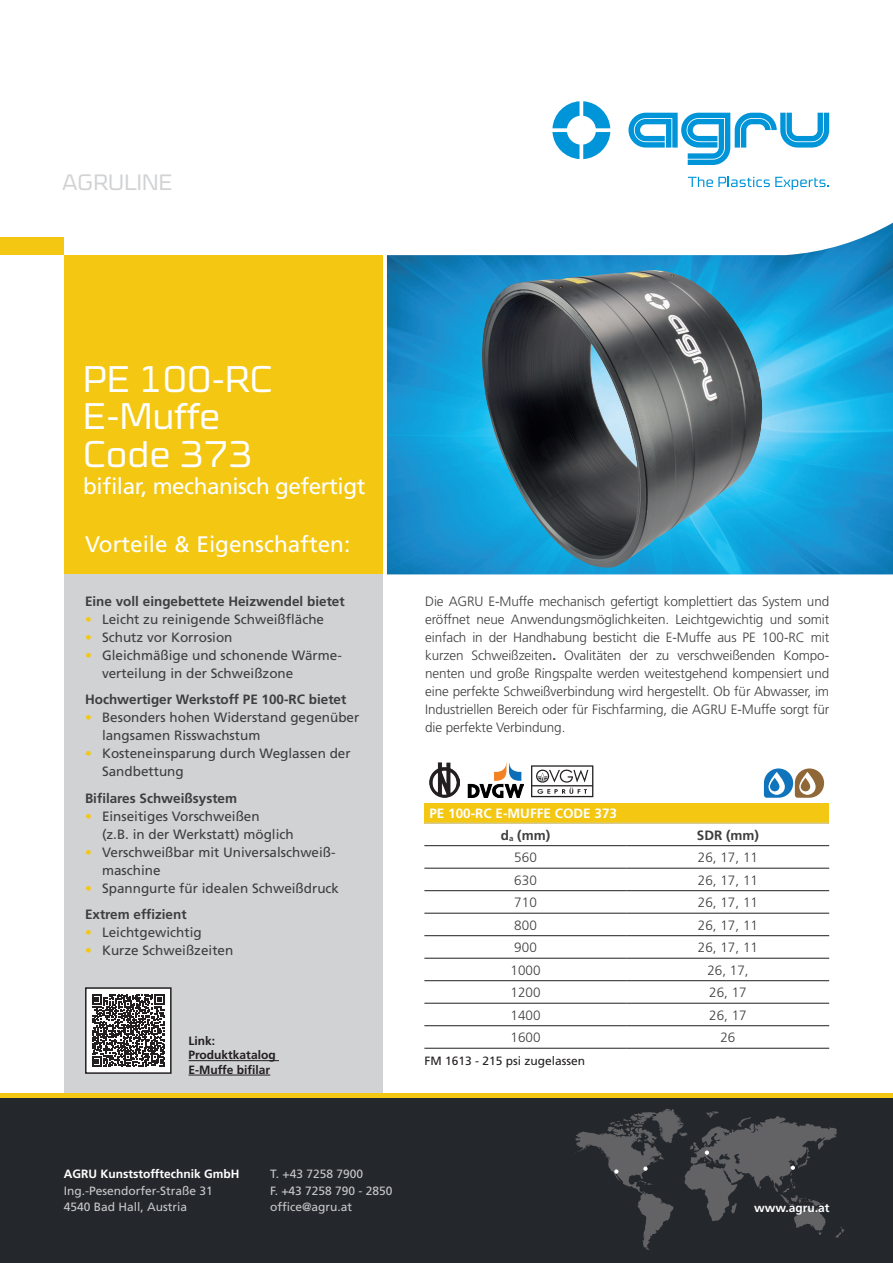
<style>
.page{position:relative;width:893px;height:1263px;background:#fff}
.page>*{position:absolute;margin:0;border:0;box-sizing:border-box;transform-origin:0 0}
.t1{font:300 37.5px/37.5px "Cube Pro";color:#fff}
.t2{font:22.5px "Frutiger LT Std";letter-spacing:-.02em;color:#fff}
.t3{font:22.5px "Frutiger LT Std";color:#fff}
.t4{font:300 22.5px "Cube Pro";letter-spacing:.01em;color:#d1d2d4}
.t5{font:300 13.5px/18px "Frutiger LT Std";color:#3e3e3f;text-align:justify}
.t6{font:13.5px/18px "Frutiger LT Std";color:#3e3e3f}
.t7{font:700 13.5px "Frutiger LT Std";color:#3e3e3f}
.t8{font:700 13.5px/21.6px "Frutiger LT Std";color:#fff;text-align:center}
.t9{font:12px/16.5px "Frutiger LT Std";color:#c7c8ca}
.t10{font:700 12px "Frutiger LT Std";color:#fff}
.t11{font:700 12px/14.4px "Frutiger LT Std";color:#231f20}
.t12{font:12px "Frutiger LT Std";color:#231f20}
.s1{color:#f3c712}
.s2{font-weight:700}
.s3{color:#3e3e3f}
</style>
<div class="page">
<div style="left:0;top:1097px;width:893px;height:166px;background:#24282c"></div>
<svg style="left:575px;top:1109px;width:270px;height:141px"></svg>
<div style="left:64px;top:255px;width:319px;height:319px;background:#f3c712"></div>
<div style="left:0;top:237px;width:64px;height:18px;background:#f3c712"></div>
<div style="left:64px;top:574px;width:319px;height:519px;background:#d1d2d4"></div>
<hr style="left:0;top:1093px;width:893px;height:4px;background:#f3c712">
<svg style="left:552px;top:101px;width:58px;height:58px"></svg>
<svg style="left:628px;top:113px;width:201px;height:52px"></svg>
<svg style="left:688px;top:177px;width:141px;height:13px"></svg>
<img style="left:387px;top:223px;width:506px;height:351px">
<div style="left:424px;top:803px;width:405px;height:20px;background:#f3c712"></div>
<hr style="left:424px;top:845px;width:203px;height:1px;background:#231f20">
<hr style="left:627px;top:845px;width:202px;height:1px;background:#231f20">
<hr style="left:424px;top:868px;width:203px;height:1px;background:#231f20">
<hr style="left:627px;top:868px;width:202px;height:1px;background:#231f20">
<hr style="left:424px;top:890px;width:203px;height:1px;background:#231f20">
<hr style="left:627px;top:890px;width:202px;height:1px;background:#231f20">
<hr style="left:424px;top:913px;width:203px;height:1px;background:#231f20">
<hr style="left:627px;top:913px;width:202px;height:1px;background:#231f20">
<hr style="left:424px;top:935px;width:203px;height:1px;background:#231f20">
<hr style="left:627px;top:935px;width:202px;height:1px;background:#231f20">
<hr style="left:424px;top:958px;width:203px;height:1px;background:#231f20">
<hr style="left:627px;top:958px;width:202px;height:1px;background:#231f20">
<hr style="left:424px;top:980px;width:203px;height:1px;background:#231f20">
<hr style="left:627px;top:980px;width:202px;height:1px;background:#231f20">
<hr style="left:424px;top:1003px;width:203px;height:1px;background:#231f20">
<hr style="left:627px;top:1003px;width:202px;height:1px;background:#231f20">
<hr style="left:424px;top:1025px;width:203px;height:1px;background:#231f20">
<hr style="left:627px;top:1025px;width:202px;height:1px;background:#231f20">
<hr style="left:424px;top:1048px;width:203px;height:1px;background:#231f20">
<hr style="left:627px;top:1048px;width:202px;height:1px;background:#231f20">
<hr style="left:424px;top:823px;width:203px;height:1px;background:#cccdcf">
<hr style="left:627px;top:823px;width:202px;height:1px;background:#cccdcf">
<img style="left:429px;top:763px;width:30px;height:35px">
<img style="left:467px;top:764px;width:56px;height:34px">
<svg style="left:531px;top:765px;width:62px;height:32px"></svg>
<svg style="left:764px;top:768px;width:60px;height:30px"></svg>
<svg style="left:799px;top:772px;width:17px;height:23px"></svg>
<svg style="left:801px;top:778px;width:9px;height:13px"></svg>
<div style="left:86px;top:988px;width:85px;height:85px;background:#fff"></div>
<svg style="left:92px;top:994px;width:73px;height:73px"></svg>
<div style="left:85px;top:987px;width:87px;height:87px;border:2px solid #231f20"></div>
<img style="left:482px;top:270px;width:280px;height:298px">
<hr style="left:189px;top:1060px;width:90px;height:1px;background:#231f20">
<hr style="left:189px;top:1075px;width:81px;height:1px;background:#231f20">
<h2 class="t4" style="left:62px;top:170px;width:112px">AGRULINE</h2>
<h1 class="t1" style="left:83px;top:360px;width:190px">PE 100-RC<br>E-Muffe<br>Code 373</h1>
<h2 class="t2" style="left:83px;top:473px;width:284px">bifilar, mechanisch gefertigt</h2>
<h2 class="t3" style="left:85px;top:531px;width:267px">Vorteile &amp; Eigenschaften:</h2>
<p class="t7" style="left:85px;top:593px;width:261px">Eine voll eingebettete Heizwendel bietet</p>
<p class="t6" style="left:85px;top:610px;width:241px"><span class="s1">•</span> Leicht zu reinigende Schweißfläche</p>
<p class="t6" style="left:85px;top:628px;width:149px"><span class="s1">•</span> Schutz vor Korrosion</p>
<p class="t6" style="left:102px;top:646px;width:241px;text-indent:-17px"><span class="s1">•</span> Gleichmäßige und schonende Wärme&shy;verteilung in der Schweißzone</p>
<p class="t7" style="left:85px;top:692px;width:263px">Hochwertiger Werkstoff PE 100-RC bietet</p>
<p class="t6" style="left:102px;top:709px;width:259px;text-indent:-17px"><span class="s1">•</span> Besonders hohen Widerstand gegenüber langsamen Risswachstum</p>
<p class="t6" style="left:102px;top:745px;width:250px;text-indent:-17px"><span class="s1">•</span> Kosteneinsparung durch Weglassen der<br>Sandbettung</p>
<p class="t7" style="left:85px;top:790px;width:154px">Bifilares Schweißsystem</p>
<p class="t6" style="left:102px;top:807px;width:193px;text-indent:-17px"><span class="s1">•</span> Einseitiges Vorschweißen<br>(z.B. in der Werkstatt) möglich</p>
<p class="t6" style="left:102px;top:843px;width:235px;text-indent:-17px"><span class="s1">•</span> Verschweißbar mit Universalschweiß&shy;maschine</p>
<p class="t6" style="left:85px;top:875px;width:256px;line-height:26.5px"><span class="s1">•</span> Spanngurte für idealen Schweißdruck<br><span class="s2">Extrem effizient</span></p>
<p class="t6" style="left:85px;top:924px;width:118px"><span class="s1">•</span> Leichtgewichtig</p>
<p class="t6" style="left:85px;top:942px;width:150px"><span class="s1">•</span> Kurze Schweißzeiten</p>
<p class="t11" style="left:189px;top:1034px;width:89px">Link:<br>Produktkatalog<br>E-Muffe bifilar</p>
<p class="t5" style="left:425px;top:592px;width:405px">Die AGRU E-Muffe mechanisch gefertigt komplettiert das System und eröffnet neue Anwendungsmöglichkeiten. Leichtgewichtig und somit einfach in der Handhabung besticht die E-Muffe aus PE 100-RC mit kurzen Schweißzeiten<span class="s2">.</span> Ovalitäten der zu verschweißenden Kompo&shy;nenten und große Ringspalte werden weitestgehend kompensiert und eine perfekte Schweißverbindung wird hergestellt. Ob für Abwasser, im Industriellen Bereich oder für Fischfarming, die AGRU E-Muffe sorgt für die perfekte Verbindung.</p>
<p class="t8" style="left:429px;top:803px;width:189px">PE 100-RC E-MUFFE CODE 373 <span class="s3">d</span><sub>a</sub> <span class="s3">(mm)</span></p>
<p class="t7" style="left:697px;top:827px;width:64px">SDR (mm)</p>
<p class="t5" style="left:514px;top:849px;width:24px">560</p>
<p class="t5" style="left:698px;top:849px;width:62px">26, 17, 11</p>
<p class="t5" style="left:514px;top:871px;width:24px">630</p>
<p class="t5" style="left:698px;top:871px;width:62px">26, 17, 11</p>
<p class="t5" style="left:514px;top:894px;width:24px">710</p>
<p class="t5" style="left:698px;top:894px;width:62px">26, 17, 11</p>
<p class="t5" style="left:514px;top:916px;width:24px">800</p>
<p class="t5" style="left:698px;top:916px;width:62px">26, 17, 11</p>
<p class="t5" style="left:514px;top:939px;width:24px">900</p>
<p class="t5" style="left:698px;top:939px;width:62px">26, 17, 11</p>
<p class="t5" style="left:511px;top:961px;width:32px">1000</p>
<p class="t5" style="left:707px;top:961px;width:43px">26, 17,</p>
<p class="t5" style="left:511px;top:984px;width:32px">1200</p>
<p class="t5" style="left:709px;top:984px;width:39px">26, 17</p>
<p class="t5" style="left:511px;top:1006px;width:32px">1400</p>
<p class="t5" style="left:709px;top:1006px;width:39px">26, 17</p>
<p class="t5" style="left:511px;top:1029px;width:32px">1600</p>
<p class="t5" style="left:720px;top:1029px;width:17px">26</p>
<p class="t12" style="left:424px;top:1054px;width:162px">FM 1613 - 215 psi zugelassen</p>
<p class="t10" style="left:64px;top:1167px;width:177px">AGRU Kunststofftechnik GmbH</p>
<p class="t9" style="left:64px;top:1182px;width:151px">Ing.-Pesendorfer-Straße 31<br>4540 Bad Hall, Austria</p>
<p class="t9" style="left:270px;top:1166px;width:124px">T. +43 7258 7900<br>F. +43 7258 790 - 2850 office@agru.at</p>
<p class="t10" style="left:754px;top:1200px;width:77px">www.agru.at</p>
</div>
